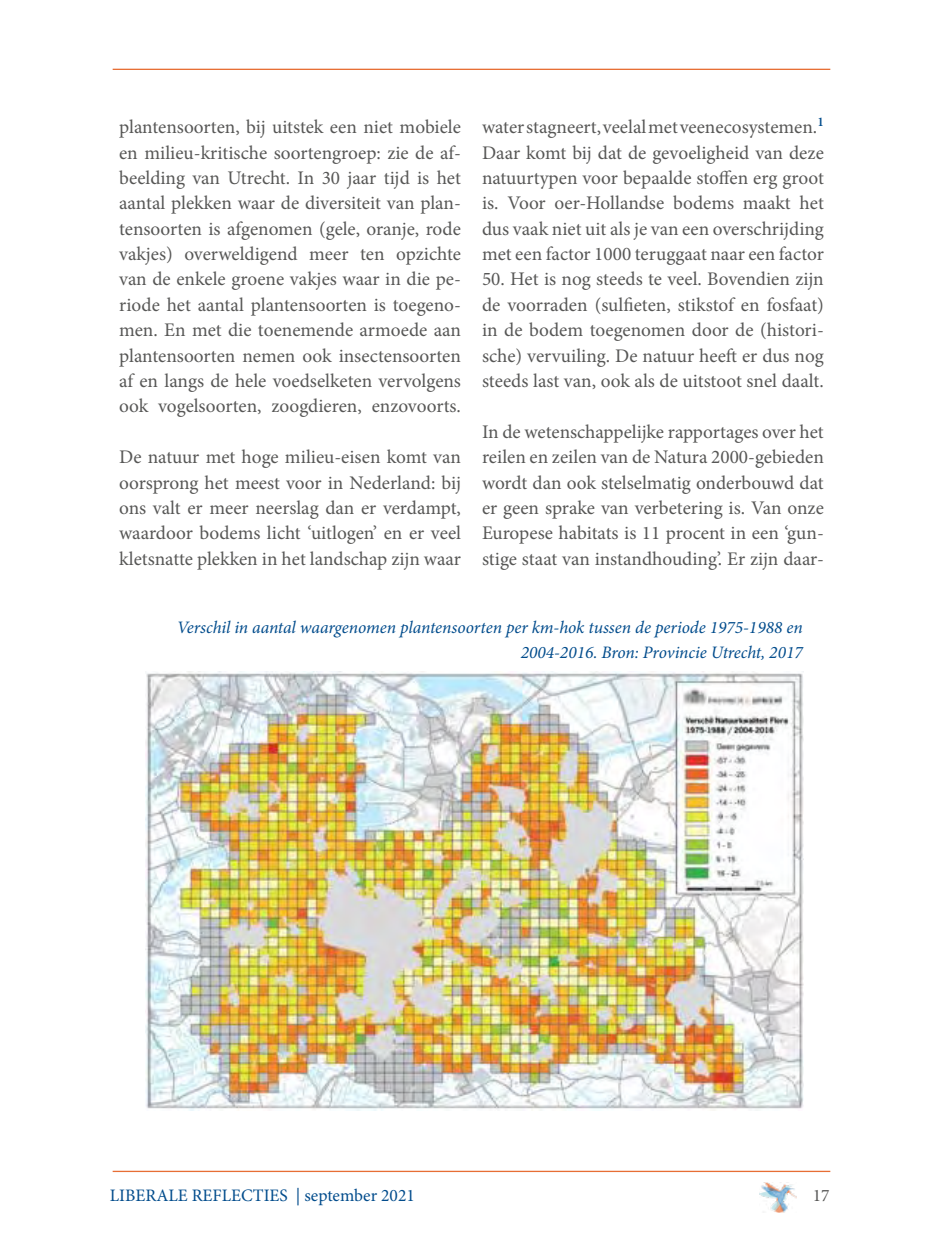
<style>
.page{position:relative;width:943px;height:1241px;background:#fff}
.page>*{position:absolute;margin:0;border:0;box-sizing:border-box;transform-origin:0 0}
.t1{font:19.25px/25.4px "Minion Pro";color:#575756;text-align:justify}
.t2{font:italic 17.5px/24.5px "Minion Pro";letter-spacing:-.005em;color:#024c8c;text-align:right}
.t3{font:17.5px "Minion Pro";color:#024c8c}
.t4{font:17.5px "Minion Pro";color:#575756}
</style>
<div class="page">
<hr style="left:113px;top:69px;width:717px;height:1px;background:#e76e35">
<hr style="left:113px;top:1170px;width:717px;height:1px;background:#e76e35">
<img style="left:760px;top:1182px;width:36px;height:30px">
<img style="left:146px;top:672px;width:658px;height:438px">
<p class="t1" style="left:119px;top:114px;width:343px">plantensoorten, bij uitstek een niet mobiele en milieu-kritische soortengroep: zie de af&shy;beelding van Utrecht. In 30 jaar tijd is het aantal plekken waar de diversiteit van plan&shy;tensoorten is afgenomen (gele, oranje, rode vakjes) overweldigend meer ten opzichte van de enkele groene vakjes waar in die pe&shy;riode het aantal plantensoorten is toegeno&shy;men. En met die toenemende armoede aan plantensoorten nemen ook insectensoorten af en langs de hele voedselketen vervolgens ook vogelsoorten, zoogdieren, enzovoorts.</p>
<p class="t1" style="left:119px;top:444px;width:343px">De natuur met hoge milieu-eisen komt van oorsprong het meest voor in Nederland: bij ons valt er meer neerslag dan er verdampt, waardoor bodems licht ‘uitlogen’ en er veel kletsnatte plekken in het landschap zijn waar</p>
<p class="t1" style="left:482px;top:114px;width:343px">water stagneert, veelal met veenecosystemen.<sup>1<br></sup>Daar komt bij dat de gevoeligheid van deze natuurtypen voor bepaalde stoffen erg groot is. Voor oer-Hollandse bodems maakt het dus vaak niet uit als je van een overschrijding met een factor 1000 teruggaat naar een factor</p>
<p class="t1" style="left:482px;top:267px;width:343px">50. Het is nog steeds te veel. Bovendien zijn de voorraden (sulfieten, stikstof en fosfaat) in de bodem toegenomen door de (histori&shy;sche) vervuiling. De natuur heeft er dus nog steeds last van, ook als de uitstoot snel daalt.</p>
<p class="t1" style="left:482px;top:419px;width:343px">In de wetenschappelijke rapportages over het reilen en zeilen van de Natura 2000-gebieden wordt dan ook stelselmatig onderbouwd dat er geen sprake van verbetering is. Van onze Europese habitats is 11 procent in een ‘gun&shy;stige staat van instandhouding’. Er zijn daar-</p>
<p class="t2" style="left:177px;top:615px;width:627px">Verschil in aantal waargenomen plantensoorten per km-hok tussen de periode 1975-1988 en<br>2004-2016. Bron: Provincie Utrecht, 2017</p>
<p class="t3" style="left:110px;top:1183px;width:306px">LIBERALE REFLECTIES | september 2021</p>
<p class="t4" style="left:812px;top:1183px;width:18px">17</p>
</div>
